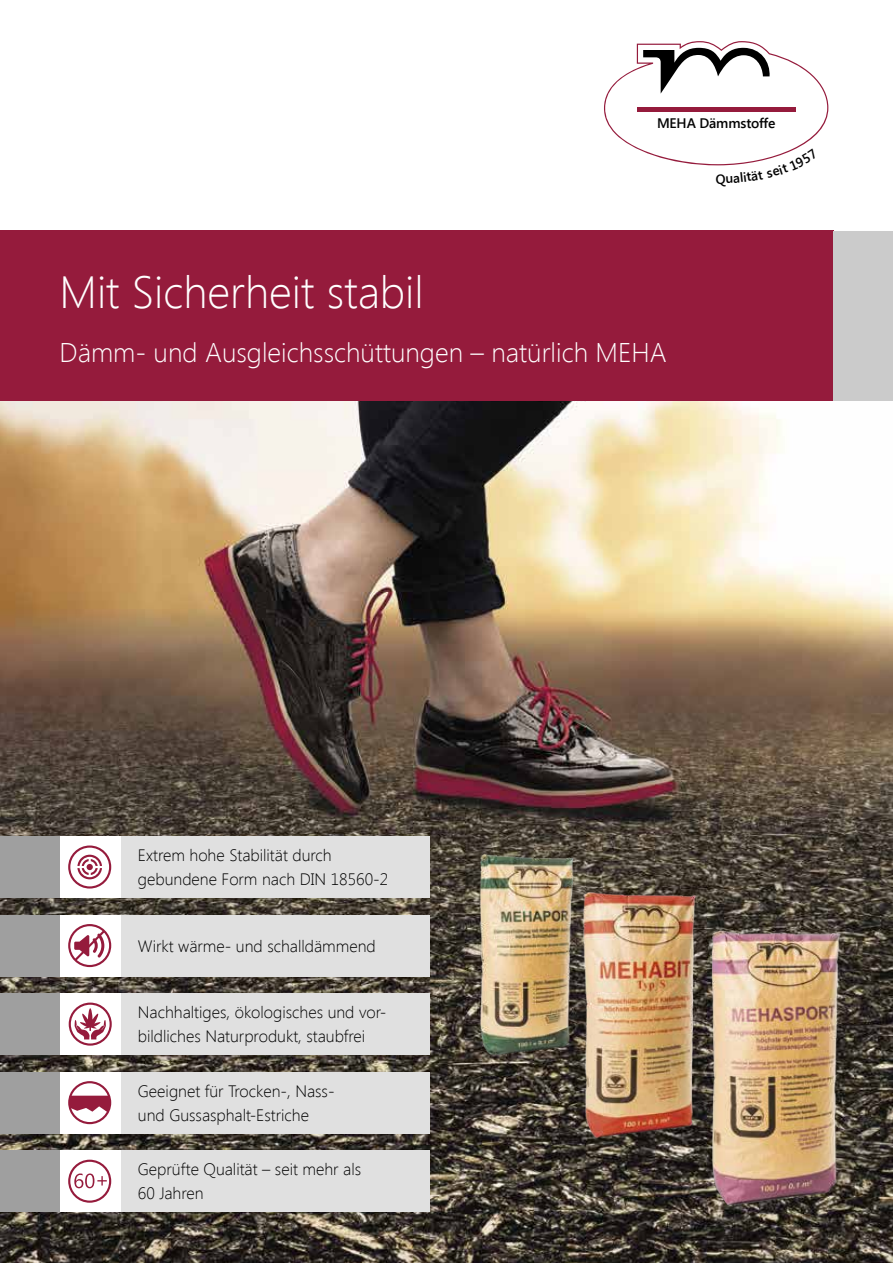
<style>
.page{position:relative;width:893px;height:1263px;background:#fff}
.page>*{position:absolute;margin:0;border:0;box-sizing:border-box;transform-origin:0 0}
.t1{font:300 45px "Segoe UI";color:#fff}
.t2{font:300 27px "Segoe UI";color:#fff}
.t3{font:300 16.5px/24px "Segoe UI";color:#000}
.t4{font:600 13.8px "Segoe UI";letter-spacing:-.01em;color:#040404}
</style>
<div class="page">
<img style="left:0;top:401px;width:893px;height:862px">
<div style="left:0;top:231px;width:833px;height:170px;background:#951b3c"></div>
<div style="left:60px;top:836px;width:61px;height:62px;background:#fff"></div>
<div style="left:60px;top:915px;width:61px;height:61px;background:#fff"></div>
<div style="left:60px;top:993px;width:61px;height:62px;background:#fff"></div>
<div style="left:60px;top:1072px;width:61px;height:61px;background:#fff"></div>
<div style="left:60px;top:1150px;width:61px;height:62px;background:#fff"></div>
<div style="left:833px;top:231px;width:60px;height:170px;background:#cbcbcb"></div>
<div style="left:0;top:836px;width:60px;height:62px;background:#9f9f9f"></div>
<div style="left:0;top:915px;width:60px;height:61px;background:#9f9f9f"></div>
<div style="left:0;top:993px;width:60px;height:62px;background:#9f9f9f"></div>
<div style="left:0;top:1072px;width:60px;height:61px;background:#9f9f9f"></div>
<div style="left:0;top:1150px;width:60px;height:62px;background:#9f9f9f"></div>
<svg style="left:69px;top:1002px;width:43px;height:44px"></svg>
<svg style="left:68px;top:924px;width:43px;height:43px"></svg>
<svg style="left:68px;top:1160px;width:43px;height:43px"></svg>
<svg style="left:68px;top:1081px;width:43px;height:43px"></svg>
<svg style="left:68px;top:845px;width:43px;height:43px"></svg>
<div style="left:121px;top:915px;width:308px;height:61px;background:#e0e0e0"></div>
<div style="left:121px;top:993px;width:308px;height:62px;background:#e0e0e0"></div>
<div style="left:121px;top:1072px;width:308px;height:61px;background:#e0e0e0"></div>
<div style="left:121px;top:1150px;width:308px;height:62px;background:#e0e0e0"></div>
<div style="left:121px;top:836px;width:308px;height:62px;background:#e0e0e0"></div>
<img style="left:445px;top:835px;width:243px;height:231px">
<img style="left:552px;top:871px;width:281px;height:268px">
<img style="left:673px;top:903px;width:220px;height:303px">
<svg style="left:604px;top:41px;width:224px;height:125px"></svg>
<p class="t4" style="left:657px;top:114px;width:120px">MEHA Dämmstoffe</p>
<h1 class="t1" style="left:60px;top:261px;width:366px">Mit Sicherheit stabil</h1>
<h2 class="t2" style="left:60px;top:334px;width:609px">Dämm- und Ausgleichsschüttungen – natürlich MEHA</h2>
<p class="t3" style="left:138px;top:843px;width:252px">Extrem hohe Stabilität durch gebundene Form nach DIN 18560-2</p>
<p class="t3" style="left:138px;top:933px;width:239px">Wirkt wärme- und schalldämmend</p>
<p class="t3" style="left:138px;top:1000px;width:250px">Nachhaltiges, ökologisches und vor&shy;bildliches Naturprodukt, staubfrei</p>
<p class="t3" style="left:138px;top:1078px;width:198px">Geeignet für Trocken-, Nass&shy;und Gussasphalt-Estriche</p>
<p class="t3" style="left:138px;top:1157px;width:225px">Geprüfte Qualität – seit mehr als<br>60 Jahren</p>
</div>
